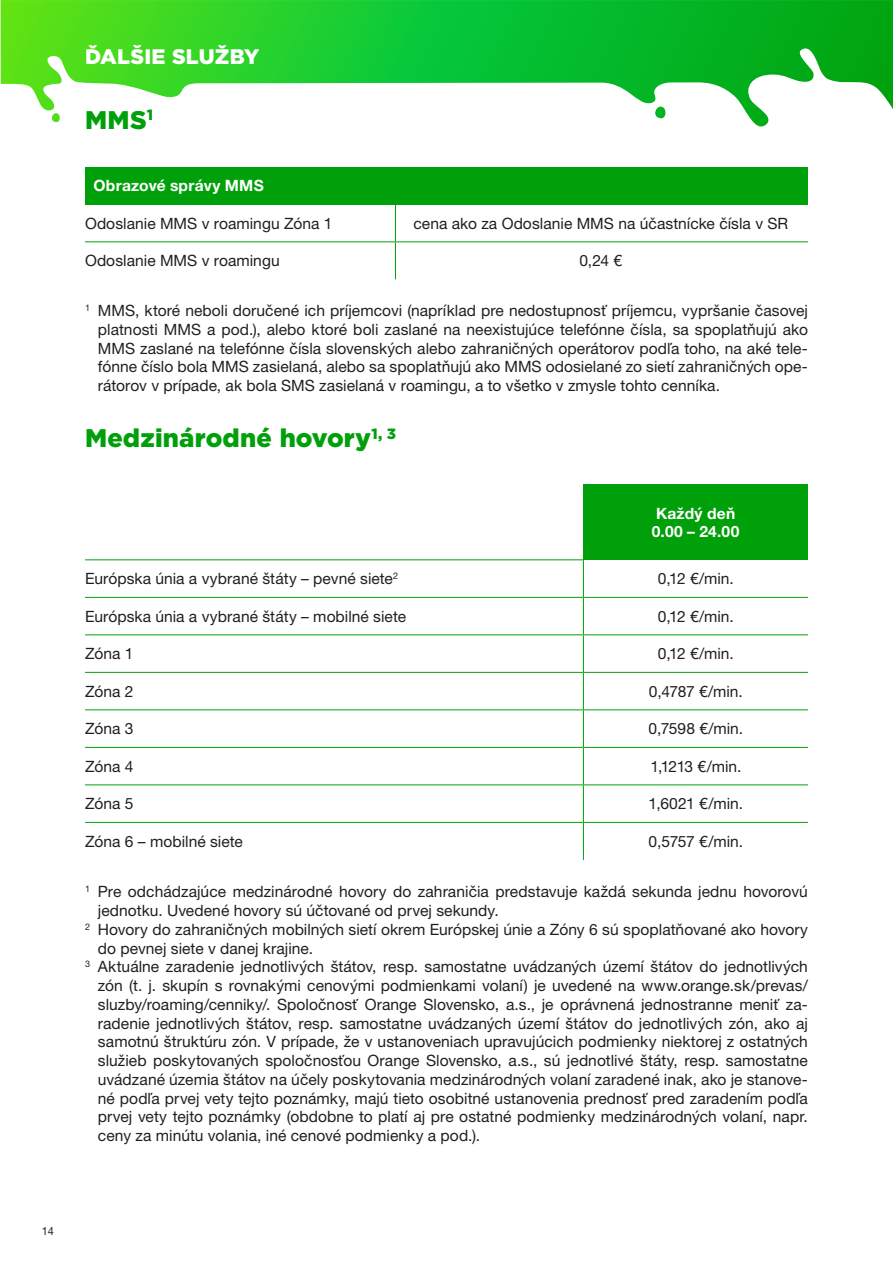
<style>
.page{position:relative;width:893px;height:1263px;background:#fff}
.page>*{position:absolute;margin:0;border:0;box-sizing:border-box;transform-origin:0 0}
.HDL_17_b{font:900 25.5px "Gotham";letter-spacing:.01em;color:#00a00a}
.HDL_Kaptioly{font:900 21px "Gotham";letter-spacing:.01em;color:#fff}
.Text_10_4_b{font:15.6px/18.8px "Helvetica Neue LT Pro";color:#231f20}
.TEXT_TAB_10_4_b{font:15.6px "Helvetica Neue LT Pro";color:#231f20}
.TEXT_TAB_10_4_b-2{font:700 15.6px "Helvetica Neue LT Pro";letter-spacing:.015em;color:#fff}
.t1{font:11.25px "Helvetica Neue LT Pro";color:#231f20}
</style>
<div class="page">
<svg style="left:1px;top:0;width:892px;height:127px"></svg>
<svg style="left:85px;top:560px;width:723px;height:224px"></svg>
<div style="left:583px;top:485px;width:225px;height:75px;background:#00a00a"></div>
<hr style="left:583px;top:597px;width:225px;height:1px;background:#00a00a">
<hr style="left:583px;top:598px;width:1px;height:36px;background:#00a00a">
<hr style="left:85px;top:634px;width:498px;height:1px;background:#00a00a">
<hr style="left:583px;top:634px;width:225px;height:1px;background:#00a00a">
<hr style="left:583px;top:635px;width:1px;height:37px;background:#00a00a">
<hr style="left:85px;top:672px;width:498px;height:1px;background:#00a00a">
<hr style="left:583px;top:672px;width:225px;height:1px;background:#00a00a">
<hr style="left:583px;top:673px;width:1px;height:36px;background:#00a00a">
<hr style="left:85px;top:709px;width:498px;height:1px;background:#00a00a">
<hr style="left:583px;top:709px;width:225px;height:1px;background:#00a00a">
<hr style="left:583px;top:710px;width:1px;height:37px;background:#00a00a">
<hr style="left:85px;top:747px;width:498px;height:1px;background:#00a00a">
<hr style="left:583px;top:747px;width:225px;height:1px;background:#00a00a">
<hr style="left:583px;top:748px;width:1px;height:36px;background:#00a00a">
<hr style="left:85px;top:784px;width:498px;height:1px;background:#00a00a">
<hr style="left:583px;top:784px;width:225px;height:1px;background:#00a00a">
<hr style="left:583px;top:785px;width:1px;height:37px;background:#00a00a">
<hr style="left:85px;top:822px;width:498px;height:1px;background:#00a00a">
<hr style="left:583px;top:822px;width:225px;height:1px;background:#00a00a">
<hr style="left:583px;top:823px;width:1px;height:37px;background:#00a00a">
<hr style="left:85px;top:559px;width:499px;height:1px;background:#00a00a">
<hr style="left:583px;top:560px;width:1px;height:37px;background:#00a00a">
<hr style="left:85px;top:597px;width:498px;height:1px;background:#00a00a">
<div style="left:85px;top:167px;width:723px;height:37px;background:#00a00a"></div>
<hr style="left:395px;top:204px;width:1px;height:37px;background:#00a00a">
<hr style="left:85px;top:241px;width:310px;height:1px;background:#00a00a">
<hr style="left:395px;top:241px;width:413px;height:1px;background:#00a00a">
<hr style="left:395px;top:242px;width:1px;height:37px;background:#00a00a">
<p class="HDL_Kaptioly" style="left:85px;top:42px;width:176px">ĎALŠIE SLUŽBY</p>
<p class="HDL_17_b" style="left:85px;top:102px;width:70px">MMS<sup>1</sup></p>
<p class="TEXT_TAB_10_4_b-2" style="left:94px;top:176px;width:172px">Obrazové správy MMS</p>
<p class="TEXT_TAB_10_4_b" style="left:85px;top:214px;width:249px">Odoslanie MMS v roamingu Zóna 1</p>
<p class="TEXT_TAB_10_4_b" style="left:413px;top:214px;width:376px">cena ako za Odoslanie MMS na účastnícke čísla v SR</p>
<p class="TEXT_TAB_10_4_b" style="left:85px;top:251px;width:196px">Odoslanie MMS v roamingu</p>
<p class="TEXT_TAB_10_4_b" style="left:579px;top:251px;width:44px">0,24 €</p>
<p class="Text_10_4_b" style="left:98px;top:301px;width:711px;text-align:justify;text-indent:-13px"><sup>1</sup> MMS, ktoré neboli doručené ich príjemcovi (napríklad pre nedostupnosť príjemcu, vypršanie časovej platnosti MMS a pod.), alebo ktoré boli zaslané na neexistujúce telefónne čísla, sa spoplatňujú ako MMS zaslané na telefónne čísla slovenských alebo zahraničných operátorov podľa toho, na aké tele&shy;fónne číslo bola MMS zasielaná, alebo sa spoplatňujú ako MMS odosielané zo sietí zahraničných ope&shy;rátorov v prípade, ak bola SMS zasielaná v roamingu, a to všetko v zmysle tohto cenníka.</p>
<p class="HDL_17_b" style="left:85px;top:421px;width:313px">Medzinárodné hovory<sup>1,</sup> <sup>3</sup></p>
<p class="TEXT_TAB_10_4_b-2" style="left:656px;top:503px;width:81px">Každý deň</p>
<p class="TEXT_TAB_10_4_b-2" style="left:652px;top:522px;width:89px">0.00 – 24.00</p>
<p class="TEXT_TAB_10_4_b" style="left:85px;top:569px;width:315px">Európska únia a vybrané štáty – pevné siete<sup>2</sup></p>
<p class="TEXT_TAB_10_4_b" style="left:658px;top:569px;width:77px">0,12 €/min.</p>
<p class="TEXT_TAB_10_4_b" style="left:85px;top:607px;width:323px">Európska únia a vybrané štáty – mobilné siete</p>
<p class="TEXT_TAB_10_4_b" style="left:658px;top:607px;width:77px">0,12 €/min.</p>
<p class="TEXT_TAB_10_4_b" style="left:85px;top:644px;width:50px">Zóna 1</p>
<p class="TEXT_TAB_10_4_b" style="left:658px;top:644px;width:77px">0,12 €/min.</p>
<p class="TEXT_TAB_10_4_b" style="left:85px;top:682px;width:50px">Zóna 2</p>
<p class="TEXT_TAB_10_4_b" style="left:649px;top:682px;width:96px">0,4787 €/min.</p>
<p class="TEXT_TAB_10_4_b" style="left:85px;top:719px;width:50px">Zóna 3</p>
<p class="TEXT_TAB_10_4_b" style="left:649px;top:719px;width:96px">0,7598 €/min.</p>
<p class="TEXT_TAB_10_4_b" style="left:85px;top:757px;width:50px">Zóna 4</p>
<p class="TEXT_TAB_10_4_b" style="left:650px;top:757px;width:93px">1,1213 €/min.</p>
<p class="TEXT_TAB_10_4_b" style="left:85px;top:794px;width:50px">Zóna 5</p>
<p class="TEXT_TAB_10_4_b" style="left:649px;top:794px;width:96px">1,6021 €/min.</p>
<p class="TEXT_TAB_10_4_b" style="left:85px;top:832px;width:159px">Zóna 6 – mobilné siete</p>
<p class="TEXT_TAB_10_4_b" style="left:649px;top:832px;width:96px">0,5757 €/min.</p>
<p class="Text_10_4_b" style="left:98px;top:882px;width:711px;text-indent:-13px"><sup>1</sup> Pre odchádzajúce medzinárodné hovory do zahraničia predstavuje každá sekunda jednu hovorovú jednotku. Uvedené hovory sú účtované od prvej sekundy.</p>
<p class="Text_10_4_b" style="left:98px;top:920px;width:712px;text-indent:-13px"><sup>2</sup> Hovory do zahraničných mobilných sietí okrem Európskej únie a Zóny 6 sú spoplatňované ako hovory do pevnej siete v danej krajine.</p>
<p class="Text_10_4_b" style="left:98px;top:957px;width:712px;text-align:justify;text-indent:-13px"><sup>3</sup> Aktuálne zaradenie jednotlivých štátov, resp. samostatne uvádzaných území štátov do jednotlivých zón (t. j. skupín s rovnakými cenovými podmienkami volaní) je uvedené na www.orange.sk/prevas/ sluzby/roaming/cenniky/. Spoločnosť Orange Slovensko, a.s., je oprávnená jednostranne meniť za&shy;radenie jednotlivých štátov, resp. samostatne uvádzaných území štátov do jednotlivých zón, ako aj samotnú štruktúru zón. V prípade, že v ustanoveniach upravujúcich podmienky niektorej z ostatných služieb poskytovaných spoločnosťou Orange Slovensko, a.s., sú jednotlivé štáty, resp. samostatne uvádzané územia štátov na účely poskytovania medzinárodných volaní zaradené inak, ako je stanove&shy;né podľa prvej vety tejto poznámky, majú tieto osobitné ustanovenia prednosť pred zaradením podľa prvej vety tejto poznámky (obdobne to platí aj pre ostatné podmienky medzinárodných volaní, napr. ceny za minútu volania, iné cenové podmienky a pod.).</p>
<p class="t1" style="left:42px;top:1224px;width:14px">14</p>
</div>
